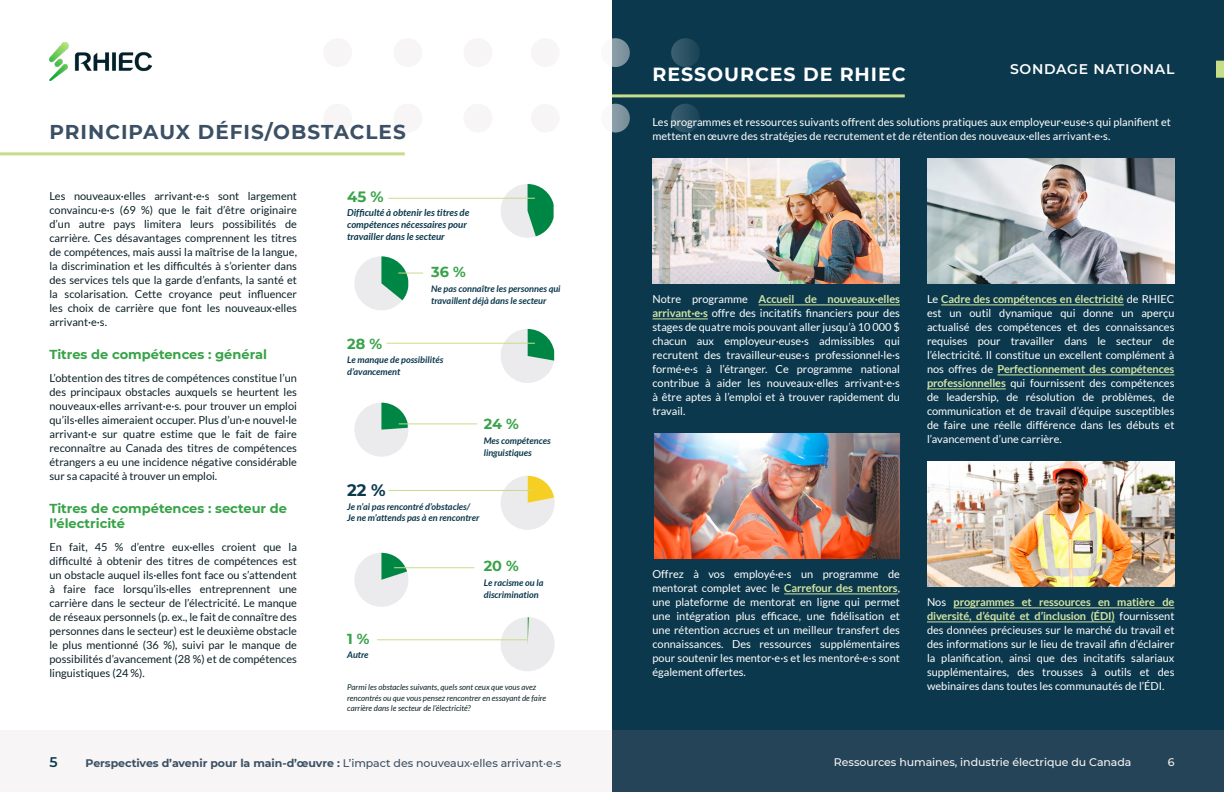
<style>
.page{position:relative;width:1224px;height:792px;background:#fff}
.page>*{position:absolute;margin:0;border:0;box-sizing:border-box;transform-origin:0 0}
.H1_-_Section_Header{font:700 20px "Montserrat";letter-spacing:.05em;color:#3b5064}
.H1_-_Section_Header-2{font:700 19px "Montserrat";letter-spacing:.05em;color:#fff}
.Percentage{font:700 16.5px "Montserrat";color:#0b384d}
.Percentage-2{font:700 15px "Montserrat";color:#37a348}
.Chart_Label{font:700 14.5px "Montserrat";color:#37a348}
.Percentage-3{font:700 14.5px "Montserrat";color:#37a348}
.t1{font:600 14px "Montserrat";letter-spacing:.05em;color:#fff}
.t2{font:600 14px "Montserrat";color:#0b384d}
.t3{font:700 13px/15px "Montserrat";color:#37a348}
.Body_Paragraph{font:11px/14px "Lato";color:#0b2128;text-align:justify}
.Body_Paragraph-2{font:11px/14px "Lato";color:#fff;text-align:justify}
.Paragrph_-_Hyphenate{font:11px/14px "Lato";color:#fff;text-align:justify}
.t4{font:700 11px "Montserrat";letter-spacing:-.005em;color:#3b5064}
.t5{font:500 11px "Montserrat";letter-spacing:-.005em;color:#f7f5f5}
.Chart_Label-2{font:italic 700 9.6px/12px "Lato";color:#0b384d}
.Chart_Label-3{font:italic 700 9.1px/12px "Lato";color:#0b384d}
.Fine_Print_Caption{font:italic 8px/10.5px "Lato";color:#0b2128}
.s1{font-weight:500}
.s2{font-weight:700;color:#d3e5a4}
</style>
<div class="page">
<div style="left:0;top:730px;width:612px;height:62px;background:#f7f5f5"></div>
<div style="left:612px;top:0;width:612px;height:146px;background:#0b384d"></div>
<div style="left:612px;top:63px;width:612px;height:729px;background:#0b384d"></div>
<hr style="left:612px;top:94px;width:293px;height:3px;background:#c6de89">
<hr style="left:759px;top:305px;width:141px;height:1px;background:#d3e5a4">
<hr style="left:652px;top:319px;width:56px;height:1px;background:#d3e5a4">
<hr style="left:784px;top:594px;width:114px;height:1px;background:#d3e5a4">
<img style="left:652px;top:159px;width:248px;height:125px">
<img style="left:655px;top:434px;width:245px;height:125px">
<hr style="left:941px;top:305px;width:183px;height:1px;background:#d3e5a4">
<hr style="left:997px;top:375px;width:177px;height:1px;background:#d3e5a4">
<hr style="left:927px;top:389px;width:79px;height:1px;background:#d3e5a4">
<hr style="left:954px;top:608px;width:221px;height:1px;background:#d3e5a4">
<hr style="left:927px;top:622px;width:188px;height:1px;background:#d3e5a4">
<img style="left:927px;top:159px;width:247px;height:125px">
<img style="left:927px;top:462px;width:247px;height:125px">
<div style="left:464px;top:38px;width:28px;height:29px;background:#f7f5f5;border-radius:50%"></div>
<div style="left:464px;top:104px;width:28px;height:29px;background:#f7f5f5;border-radius:50%"></div>
<div style="left:393px;top:38px;width:29px;height:29px;background:#f7f5f5;border-radius:50%"></div>
<div style="left:393px;top:104px;width:29px;height:29px;background:#f7f5f5;border-radius:50%"></div>
<div style="left:323px;top:38px;width:29px;height:29px;background:#f7f5f5;border-radius:50%"></div>
<div style="left:323px;top:104px;width:29px;height:29px;background:#f7f5f5;border-radius:50%"></div>
<svg style="left:671px;top:38px;width:29px;height:29px"></svg>
<svg style="left:671px;top:104px;width:29px;height:29px"></svg>
<svg style="left:601px;top:38px;width:29px;height:29px"></svg>
<svg style="left:601px;top:104px;width:29px;height:29px"></svg>
<div style="left:531px;top:38px;width:29px;height:29px;background:#f7f5f5;border-radius:50%"></div>
<div style="left:531px;top:104px;width:29px;height:29px;background:#f7f5f5;border-radius:50%"></div>
<hr style="left:0;top:152px;width:405px;height:3px;background:#c6de89">
<svg style="left:500px;top:617px;width:55px;height:54px"></svg>
<hr style="left:377px;top:639px;width:151px;height:1px;background:#c6de89">
<svg style="left:501px;top:476px;width:54px;height:54px"></svg>
<hr style="left:389px;top:490px;width:144px;height:1px;background:#c6de89">
<svg style="left:498px;top:329px;width:56px;height:54px"></svg>
<hr style="left:387px;top:343px;width:148px;height:1px;background:#c6de89">
<svg style="left:497px;top:184px;width:57px;height:54px"></svg>
<hr style="left:389px;top:198px;width:146px;height:1px;background:#c6de89">
<svg style="left:354px;top:553px;width:58px;height:54px"></svg>
<hr style="left:394px;top:567px;width:80px;height:1px;background:#c6de89">
<svg style="left:354px;top:403px;width:55px;height:54px"></svg>
<hr style="left:399px;top:423px;width:78px;height:1px;background:#c6de89">
<svg style="left:354px;top:256px;width:69px;height:54px"></svg>
<div style="left:612px;top:730px;width:612px;height:62px;background:#264458"></div>
<img style="left:50px;top:42px;width:101px;height:38px">
<div style="left:1216px;top:61px;width:8px;height:17px;background:#c6de89"></div>
<p class="H1_-_Section_Header" style="left:50px;top:117px;width:358px">PRINCIPAUX DÉFIS/OBSTACLES</p>
<p class="Body_Paragraph" style="left:50px;top:189px;width:249px">Les nouveaux·elles arrivant·e·s sont largement convaincu·e·s (69 %) que le fait d’être originaire d’un autre pays limitera leurs possibilités de carrière. Ces désavantages comprennent les titres de compétences, mais aussi la maîtrise de la langue, la discrimination et les difficultés à s’orienter dans des services tels que la garde d’enfants, la santé et la scolarisation. Cette croyance peut influencer les choix de carrière que font les nouveaux·elles arrivant·e·s.</p>
<h3 class="t3" style="left:50px;top:346px;width:219px">Titres de compétences : général</h3>
<p class="Body_Paragraph" style="left:50px;top:371px;width:249px">L’obtention des titres de compétences constitue l’un des principaux obstacles auxquels se heurtent les nouveaux·elles arrivant·e·s. pour trouver un emploi qu’ils·elles aimeraient occuper. Plus d’un·e nouvel·le arrivant·e sur quatre estime que le fait de faire reconnaître au Canada des titres de compétences étrangers a eu une incidence négative considérable sur sa capacité à trouver un emploi.</p>
<h3 class="t3" style="left:50px;top:500px;width:239px">Titres de compétences : secteur de l’électricité</h3>
<p class="Body_Paragraph" style="left:50px;top:540px;width:249px">En fait, 45 % d’entre eux·elles croient que la difficulté à obtenir des titres de compétences est un obstacle auquel ils·elles font face ou s’attendent à faire face lorsqu’ils·elles entreprennent une carrière dans le secteur de l’électricité. Le manque de réseaux personnels (p. ex., le fait de connaître des personnes dans le secteur) est le deuxième obstacle le plus mentionné (36 %), suivi par le manque de possibilités d’avancement (28 %) et de compétences linguistiques (24 %).</p>
<p class="Percentage-2" style="left:347px;top:186px;width:38px">45 %</p>
<p class="Chart_Label-2" style="left:347px;top:207px;width:124px">Difficulté à obtenir les titres de compétences nécessaires pour travailler dans le secteur</p>
<p class="Chart_Label" style="left:431px;top:261px;width:36px">36 %</p>
<p class="Chart_Label-3" style="left:431px;top:283px;width:131px">Ne pas connaître les personnes qui travaillent déjà dans le secteur</p>
<p class="Percentage-3" style="left:347px;top:333px;width:36px">28 %</p>
<p class="Chart_Label-3" style="left:347px;top:354px;width:98px">Le manque de possibilités d’avancement</p>
<p class="Chart_Label" style="left:484px;top:414px;width:37px">24 %</p>
<p class="Chart_Label-3" style="left:484px;top:435px;width:68px">Mes compétences linguistiques</p>
<p class="Percentage" style="left:347px;top:478px;width:40px">22 %</p>
<p class="Chart_Label-3" style="left:347px;top:501px;width:134px;line-height:11.5px">Je n’ai pas rencontré d’obstacles/<br>Je ne m’attends pas à en rencontrer</p>
<p class="Percentage-3" style="left:347px;top:629px;width:24px">1 %</p>
<p class="Chart_Label-3" style="left:347px;top:649px;width:23px">Autre</p>
<p class="Chart_Label" style="left:484px;top:556px;width:37px">20 %</p>
<p class="Chart_Label-3" style="left:484px;top:577px;width:61px">Le racisme ou la discrimination</p>
<p class="Fine_Print_Caption" style="left:347px;top:683px;width:201px">Parmi les obstacles suivants, quels sont ceux que vous avez rencontrés ou que vous pensez rencontrer en essayant de faire carrière dans le secteur de l’électricité?</p>
<p class="t2" style="left:50px;top:753px;width:10px">5</p>
<p class="t4" style="left:86px;top:756px;width:477px">Perspectives d’avenir pour la main-d’œuvre : <span class="s1">L’impact des nouveaux·elles arrivant·e·s</span></p>
<p class="t1" style="left:1010px;top:59px;width:166px">SONDAGE NATIONAL</p>
<p class="H1_-_Section_Header-2" style="left:652px;top:60px;width:255px">RESSOURCES DE RHIEC</p>
<p class="Body_Paragraph-2" style="left:652px;top:115px;width:520px">Les programmes et ressources suivants offrent des solutions pratiques aux employeur·euse·s qui planifient et mettent en œuvre des stratégies de recrutement et de rétention des nouveaux·elles arrivant·e·s.</p>
<p class="Body_Paragraph-2" style="left:652px;top:292px;width:249px">Notre programme <span class="s2">Accueil de nouveaux·elles arrivant·e·s</span> offre des incitatifs financiers pour des stages de quatre mois pouvant aller jusqu’à 10 000 $ chacun aux employeur·euse·s admissibles qui recrutent des travailleur·euse·s professionnel·le·s formé·e·s à l’étranger. Ce programme national contribue à aider les nouveaux·elles arrivant·e·s à être aptes à l’emploi et à trouver rapidement du travail.</p>
<p class="Paragrph_-_Hyphenate" style="left:927px;top:292px;width:249px">Le <span class="s2">Cadre des compétences en électricité</span> de RHIEC est un outil dynamique qui donne un aperçu actualisé des compétences et des connaissances requises pour travailler dans le secteur de l’électricité. Il constitue un excellent complément à nos offres de <span class="s2">Perfectionnement des compétences professionnelles</span> qui fournissent des compétences de leadership, de résolution de problèmes, de communication et de travail d’équipe susceptibles de faire une réelle différence dans les débuts et l’avancement d’une carrière.</p>
<p class="Body_Paragraph-2" style="left:652px;top:567px;width:249px">Offrez à vos employé·e·s un programme de mentorat complet avec le <span class="s2">Carrefour des mentors</span>, une plateforme de mentorat en ligne qui permet une intégration plus efficace, une fidélisation et une rétention accrues et un meilleur transfert des connaissances. Des ressources supplémentaires pour soutenir les mentor·e·s et les mentoré·e·s sont également offertes.</p>
<p class="Body_Paragraph-2" style="left:927px;top:595px;width:249px">Nos <span class="s2">programmes et ressources en matière de diversité, d’équité et d’inclusion (ÉDI)</span> fournissent des données précieuses sur le marché du travail et des informations sur le lieu de travail afin d’éclairer la planification, ainsi que des incitatifs salariaux supplémentaires, des trousses à outils et des webinaires dans toutes les communautés de l’ÉDI.</p>
<p class="t5" style="left:834px;top:754px;width:299px">Ressources humaines, industrie électrique du Canada</p>
<p class="t5" style="left:1168px;top:754px;width:8px">6</p>
</div>
